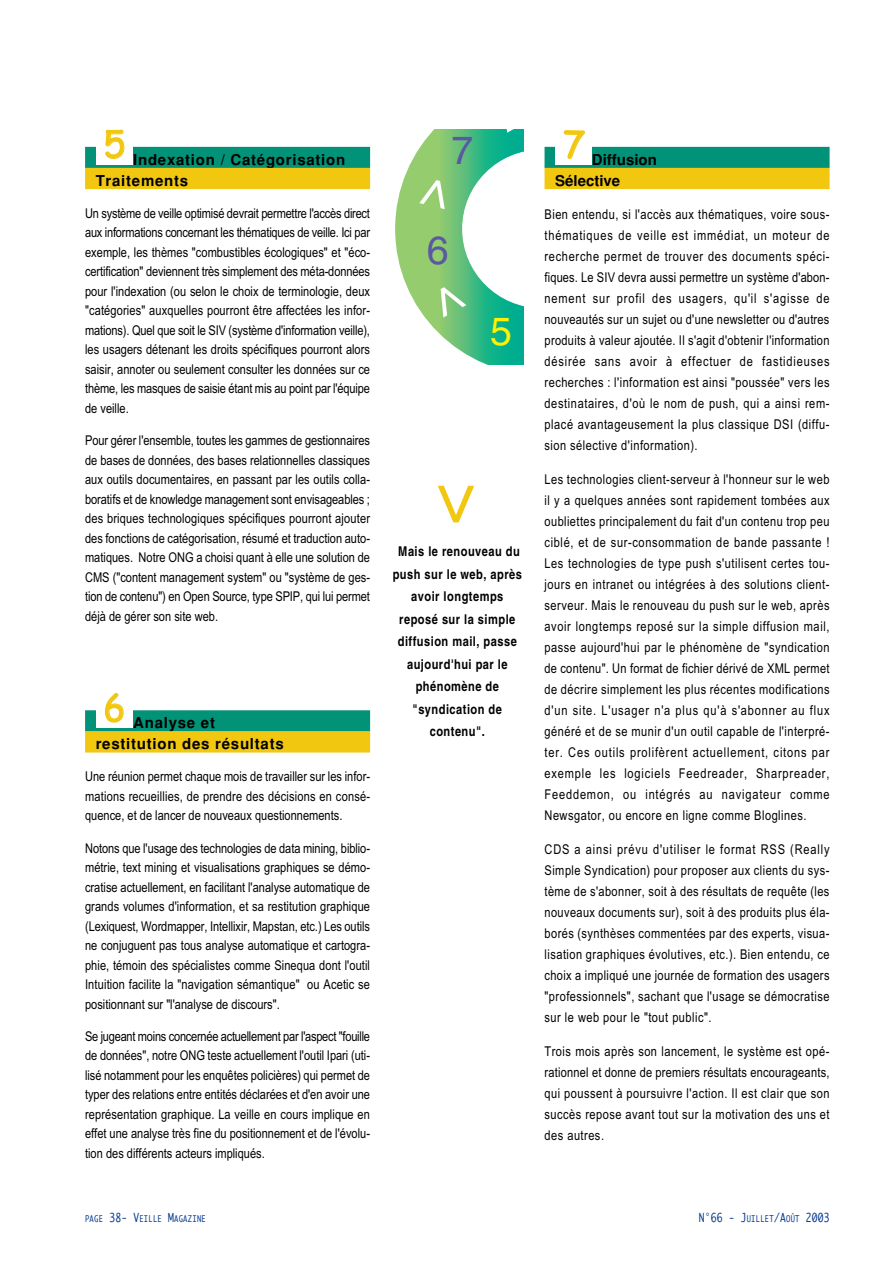
<style>
.page{position:relative;width:893px;height:1263px;background:#fff}
.page>*{position:absolute;margin:0;border:0;box-sizing:border-box;transform-origin:0 0}
.t1{font:75px "Helvetica";color:#f2c710}
.t2{font:39.3px "Helvetica";color:#5a57a5}
.t3{font:39.3px "Helvetica";color:#fff101}
.t4{font:36px "Comic Sans MS";color:#f2c710}
.t5{font:700 15px/21px "Helvetica";letter-spacing:.05em;color:#000}
.t6{font:700 15px/21px "Helvetica";color:#000}
.t7{font:13.5px/21px "Arial Narrow";color:#000;text-align:justify}
.t8{font:700 condensed 13.5px/22.5px "Helvetica";letter-spacing:.035em;color:#000;text-align:center}
.t9{font:12px "Monaco";letter-spacing:.025em;color:#0b3d91;scale:.8 1}
.t10{font:9px "Monaco";letter-spacing:.035em;color:#0b3d91;scale:.8 1}
.s1{font-size:12px}
.s2{font-size:9px}
</style>
<div class="page">
<div style="left:85px;top:147px;width:285px;height:21px;background:#029277"></div>
<div style="left:85px;top:168px;width:285px;height:21px;background:#f2c710"></div>
<div style="left:96px;top:129px;width:36px;height:36px;background:#fff"></div>
<div style="left:85px;top:710px;width:285px;height:22px;background:#029277"></div>
<div style="left:85px;top:731px;width:285px;height:22px;background:#f2c710"></div>
<div style="left:96px;top:693px;width:36px;height:35px;background:#fff"></div>
<div style="left:544px;top:147px;width:285px;height:21px;background:#029277"></div>
<div style="left:544px;top:168px;width:285px;height:21px;background:#f2c710"></div>
<div style="left:555px;top:129px;width:37px;height:36px;background:#fff"></div>
<svg style="left:395px;top:129px;width:44px;height:204px;fill:#94cc6e"></svg>
<img style="left:439px;top:129px;width:84px;height:235px">
<svg style="left:419px;top:150px;width:104px;height:168px"></svg>
<h3 class="t4" style="left:104px;top:129px;width:23px">5</h3>
<p class="t5" style="left:96px;top:150px;width:251px;text-indent:37px">Indexation / Catégorisation<br>Traitements</p>
<p class="t7" style="left:85px;top:205px;width:286px;line-height:19.5px">Un système de veille optimisé devrait permettre l'accès direct aux informations concernant les thématiques de veille. Ici par exemple, les thèmes "combustibles écologiques" et "éco&shy;certification" deviennent très simplement des méta-données pour l'indexation (ou selon le choix de terminologie, deux "catégories" auxquelles pourront être affectées les infor&shy;mations). Quel que soit le SIV (système d'information veille), les usagers détenant les droits spécifiques pourront alors saisir, annoter ou seulement consulter les données sur ce thème, les masques de saisie étant mis au point par l'équipe de veille.</p>
<p class="t7" style="left:85px;top:432px;width:286px;line-height:19.5px">Pour gérer l'ensemble, toutes les gammes de gestionnaires de bases de données, des bases relationnelles classiques aux outils documentaires, en passant par les outils colla&shy;boratifs et de knowledge management sont envisageables ; des briques technologiques spécifiques pourront ajouter des fonctions de catégorisation, résumé et traduction auto&shy;matiques. Notre ONG a choisi quant à elle une solution de CMS ("content management system" ou "système de ges&shy;tion de contenu") en Open Source, type SPIP, qui lui permet déjà de gérer son site web.</p>
<h3 class="t4" style="left:104px;top:693px;width:23px">6</h3>
<p class="t5" style="left:96px;top:714px;width:190px;text-indent:37px">Analyse et restitution des résultats</p>
<p class="t7" style="left:85px;top:768px;width:286px;line-height:19.5px">Une réunion permet chaque mois de travailler sur les infor&shy;mations recueillies, de prendre des décisions en consé&shy;quence, et de lancer de nouveaux questionnements.</p>
<p class="t7" style="left:85px;top:840px;width:286px;line-height:19.5px">Notons que l'usage des technologies de data mining, biblio&shy;métrie, text mining et visualisations graphiques se démo&shy;cratise actuellement, en facilitant l'analyse automatique de grands volumes d'information, et sa restitution graphique (Lexiquest, Wordmapper, Intellixir, Mapstan, etc.) Les outils ne conjuguent pas tous analyse automatique et cartogra&shy;phie, témoin des spécialistes comme Sinequa dont l'outil Intuition facilite la "navigation sémantique" ou Acetic se positionnant sur "l'analyse de discours".</p>
<p class="t7" style="left:85px;top:1028px;width:286px;line-height:19.5px">Se jugeant moins concernée actuellement par l'aspect "fouille de données", notre ONG teste actuellement l'outil Ipari (uti&shy;lisé notamment pour les enquêtes policières) qui permet de typer des relations entre entités déclarées et d'en avoir une représentation graphique. La veille en cours implique en effet une analyse très fine du positionnement et de l'évolu&shy;tion des différents acteurs impliqués.</p>
<h2 class="t2" style="left:451px;top:135px;width:23px">7</h2>
<h2 class="t2" style="left:426px;top:235px;width:23px">6</h2>
<h2 class="t3" style="left:490px;top:317px;width:23px">5</h2>
<h1 class="t1" style="left:491px;top:482px;width:45px;rotate:90deg">&gt;</h1>
<p class="t8" style="left:392px;top:541px;width:131px">Mais le renouveau du push sur le web, après avoir longtemps reposé sur la simple diffusion mail, passe aujourd'hui par le phénomène de "syndication de contenu".</p>
<h3 class="t4" style="left:563px;top:129px;width:23px">7</h3>
<p class="t6" style="left:555px;top:150px;width:103px;text-indent:37px">Diffusion<br>Sélective</p>
<p class="t7" style="left:544px;top:206px;width:286px">Bien entendu, si l'accès aux thématiques, voire sous&shy;thématiques de veille est immédiat, un moteur de recherche permet de trouver des documents spéci&shy;fiques. Le SIV devra aussi permettre un système d'abon&shy;nement sur profil des usagers, qu'il s'agisse de nouveautés sur un sujet ou d'une newsletter ou d'autres produits à valeur ajoutée. Il s'agit d'obtenir l'information désirée sans avoir à effectuer de fastidieuses recherches : l'information est ainsi "poussée" vers les destinataires, d'où le nom de push, qui a ainsi rem&shy;placé avantageusement la plus classique DSI (diffu&shy;sion sélective d'information).</p>
<p class="t7" style="left:544px;top:470px;width:286px">Les technologies client-serveur à l'honneur sur le web il y a quelques années sont rapidement tombées aux oubliettes principalement du fait d'un contenu trop peu ciblé, et de sur-consommation de bande passante !<br>Les technologies de type push s'utilisent certes tou&shy;jours en intranet ou intégrées à des solutions client&shy;serveur. Mais le renouveau du push sur le web, après avoir longtemps reposé sur la simple diffusion mail, passe aujourd'hui par le phénomène de "syndication de contenu". Un format de fichier dérivé de XML permet de décrire simplement les plus récentes modifications d'un site. L'usager n'a plus qu'à s'abonner au flux généré et de se munir d'un outil capable de l'interpré&shy;ter. Ces outils prolifèrent actuellement, citons par exemple les logiciels Feedreader, Sharpreader, Feeddemon, ou intégrés au navigateur comme Newsgator, ou encore en ligne comme Bloglines.</p>
<p class="t7" style="left:544px;top:840px;width:286px">CDS a ainsi prévu d'utiliser le format RSS (Really Simple Syndication) pour proposer aux clients du sys&shy;tème de s'abonner, soit à des résultats de requête (les nouveaux documents sur), soit à des produits plus éla&shy;borés (synthèses commentées par des experts, visua&shy;lisation graphiques évolutives, etc.). Bien entendu, ce choix a impliqué une journée de formation des usagers "professionnels", sachant que l'usage se démocratise sur le web pour le "tout public".</p>
<p class="t7" style="left:544px;top:1042px;width:286px">Trois mois après son lancement, le système est opé&shy;rationnel et donne de premiers résultats encourageants, qui poussent à poursuivre l'action. Il est clair que son succès repose avant tout sur la motivation des uns et des autres.</p>
<p class="t10" style="left:85px;top:1215px;width:152px">PAGE <span class="s1">38- V</span>EILLE <span class="s1">M</span>AGAZINE</p>
<p class="t9" style="left:698px;top:1212px;width:165px">N°66 - J<span class="s2">UILLET</span>/A<span class="s2">OÛT</span> 2003</p>
</div>
